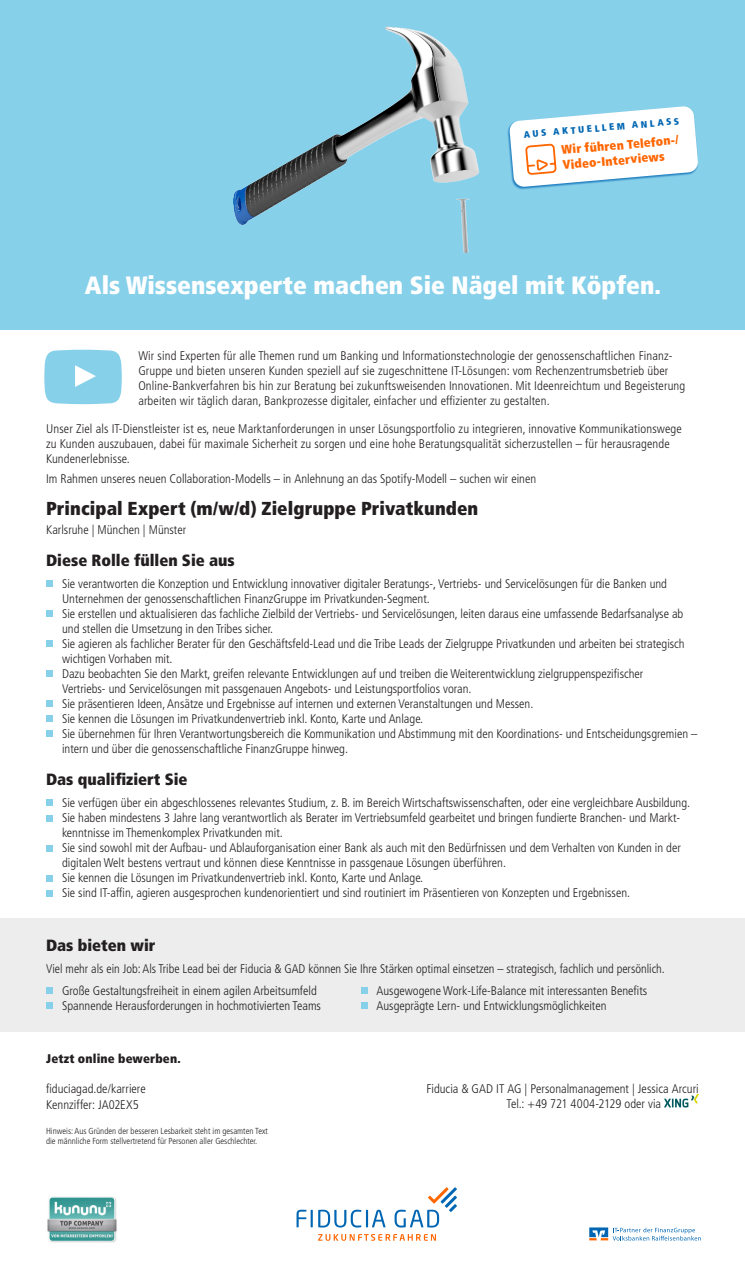
<style>
.page{position:relative;width:745px;height:1273px;background:#fff}
.page>*{position:absolute;margin:0;border:0;box-sizing:border-box;transform-origin:0 0}
.t1{font:900 condensed 25px "Frutiger LT Std";color:#fff}
.t2{font:900 condensed 18.75px "Frutiger LT Std";letter-spacing:.005em;color:#231f20}
.t3{font:900 condensed 16.25px "Frutiger LT Std";color:#231f20}
.t4{font:300 condensed 12.5px/15px "Frutiger LT Std";color:#231f20}
.t5{font:900 condensed 12.5px/15px "Frutiger LT Std";color:#f60}
.t6{font:900 condensed 12.5px "Frutiger LT Std";letter-spacing:.01em;color:#231f20}
.t7{font:900 condensed 9.38px "Frutiger LT Std";color:#0066b3}
.t8{font:300 condensed 8.75px/10px "Frutiger LT Std";color:#231f20}
</style>
<div class="page">
<div style="left:0;top:0;width:744px;height:330px;background:#87d0ea"></div>
<img style="left:233px;top:26px;width:247px;height:227px">
<div style="left:0;top:918px;width:744px;height:113px;background:#ededed"></div>
<svg style="left:296px;top:1187px;width:160px;height:40px"></svg>
<svg style="left:318px;top:1234px;width:117px;height:6px"></svg>
<svg style="left:589px;top:1227px;width:111px;height:13px"></svg>
<img style="left:47px;top:1196px;width:70px;height:47px">
<svg style="left:44px;top:349px;width:78px;height:55px;background:#95d5ec"></svg>
<div style="left:506px;top:106px;width:191px;height:84px;background:#0066b3;opacity:.75"></div>
<svg style="left:509px;top:106px;width:189px;height:81px"></svg>
<svg style="left:664px;top:1094px;width:34px;height:13px"></svg>
<div style="left:46px;top:580px;width:7px;height:7px;background:#87d0ea"></div>
<div style="left:46px;top:610px;width:7px;height:7px;background:#87d0ea"></div>
<div style="left:46px;top:640px;width:7px;height:7px;background:#87d0ea"></div>
<div style="left:46px;top:670px;width:7px;height:7px;background:#87d0ea"></div>
<div style="left:46px;top:700px;width:7px;height:7px;background:#87d0ea"></div>
<div style="left:46px;top:715px;width:7px;height:7px;background:#87d0ea"></div>
<div style="left:46px;top:730px;width:7px;height:7px;background:#87d0ea"></div>
<div style="left:46px;top:799px;width:7px;height:7px;background:#87d0ea"></div>
<div style="left:46px;top:814px;width:7px;height:7px;background:#87d0ea"></div>
<div style="left:46px;top:844px;width:7px;height:7px;background:#87d0ea"></div>
<div style="left:46px;top:874px;width:7px;height:7px;background:#87d0ea"></div>
<div style="left:46px;top:889px;width:7px;height:7px;background:#87d0ea"></div>
<div style="left:46px;top:987px;width:7px;height:6px;background:#87d0ea"></div>
<div style="left:361px;top:987px;width:7px;height:6px;background:#87d0ea"></div>
<div style="left:46px;top:1002px;width:7px;height:6px;background:#87d0ea"></div>
<div style="left:361px;top:1002px;width:7px;height:6px;background:#87d0ea"></div>
<p class="t7" style="left:523px;top:129px;width:157px;rotate:-5deg">AUS AKTUELLEM ANLASS</p>
<p class="t5" style="left:560px;top:142px;width:119px;rotate:-5deg">Wir führen Telefon-/<br>Video-Interviews</p>
<h1 class="t1" style="left:85px;top:270px;width:577px">Als Wissensexperte machen Sie Nägel mit Köpfen.</h1>
<p class="t4" style="left:138px;top:349px;width:548px">Wir sind Experten für alle Themen rund um Banking und Informationstechnologie der genossenschaftlichen Finanz-Gruppe und bieten unseren Kunden speziell auf sie zugeschnittene IT-Lösungen: vom Rechenzentrumsbetrieb über Online-Bankverfahren bis hin zur Beratung bei zukunftsweisenden Innovationen. Mit Ideenreichtum und Begeisterung arbeiten wir täglich daran, Bankprozesse digitaler, einfacher und effizienter zu gestalten.</p>
<p class="t4" style="left:46px;top:421px;width:636px">Unser Ziel als IT-Dienstleister ist es, neue Marktanforderungen in unser Lösungsportfolio zu integrieren, innovative Kommunikationswege zu Kunden auszubauen, dabei für maximale Sicherheit zu sorgen und eine hohe Beratungsqualität sicherzustellen – für herausragende<br>Kundenerlebnisse.</p>
<p class="t4" style="left:46px;top:471px;width:491px">Im Rahmen unseres neuen Collaboration-Modells – in Anlehnung an das Spotify-Modell – suchen wir einen</p>
<h2 class="t2" style="left:46px;top:497px;width:433px">Principal Expert (m/w/d) Zielgruppe Privatkunden</h2>
<p class="t4" style="left:46px;top:522px;width:141px">Karlsruhe | München | Münster</p>
<h3 class="t3" style="left:46px;top:550px;width:190px">Diese Rolle füllen Sie aus</h3>
<p class="t4" style="left:62px;top:576px;width:636px">Sie verantworten die Konzeption und Entwicklung innovativer digitaler Beratungs-, Vertriebs- und Servicelösungen für die Banken und Unternehmen der genossenschaftlichen FinanzGruppe im Privatkunden-Segment.<br>Sie erstellen und aktualisieren das fachliche Zielbild der Vertriebs- und Servicelösungen, leiten daraus eine umfassende Bedarfsanalyse ab und stellen die Umsetzung in den Tribes sicher.<br>Sie agieren als fachlicher Berater für den Geschäftsfeld-Lead und die Tribe Leads der Zielgruppe Privatkunden und arbeiten bei strategisch wichtigen Vorhaben mit.<br>Dazu beobachten Sie den Markt, greifen relevante Entwicklungen auf und treiben die Weiterentwicklung zielgruppenspezifischer<br>Vertriebs- und Servicelösungen mit passgenauen Angebots- und Leistungsportfolios voran.<br>Sie präsentieren Ideen, Ansätze und Ergebnisse auf internen und externen Veranstaltungen und Messen.<br>Sie kennen die Lösungen im Privatkundenvertrieb inkl. Konto, Karte und Anlage.<br>Sie übernehmen für Ihren Verantwortungsbereich die Kommunikation und Abstimmung mit den Koordinations- und Entscheidungsgremien – intern und über die genossenschaftliche FinanzGruppe hinweg.</p>
<h3 class="t3" style="left:46px;top:769px;width:143px">Das qualifiziert Sie</h3>
<p class="t4" style="left:62px;top:795px;width:629px">Sie verfügen über ein abgeschlossenes relevantes Studium, z. B. im Bereich Wirtschaftswissenschaften, oder eine vergleichbare Ausbildung.<br>Sie haben mindestens 3 Jahre lang verantwortlich als Berater im Vertriebsumfeld gearbeitet und bringen fundierte Branchen- und Markt&shy;kenntnisse im Themenkomplex Privatkunden mit.<br>Sie sind sowohl mit der Aufbau- und Ablauforganisation einer Bank als auch mit den Bedürfnissen und dem Verhalten von Kunden in der digitalen Welt bestens vertraut und können diese Kenntnisse in passgenaue Lösungen überführen.<br>Sie kennen die Lösungen im Privatkundenvertrieb inkl. Konto, Karte und Anlage.<br>Sie sind IT-affin, agieren ausgesprochen kundenorientiert und sind routiniert im Präsentieren von Konzepten und Ergebnissen.</p>
<h3 class="t3" style="left:46px;top:934px;width:111px">Das bieten wir</h3>
<p class="t4" style="left:62px;top:957px;width:604px;line-height:22.1px;text-indent:-16px">Viel mehr als ein Job: Als Tribe Lead bei der Fiducia &amp; GAD können Sie Ihre Stärken optimal einsetzen – strategisch, fachlich und persönlich.<br>Große Gestaltungsfreiheit in einem agilen Arbeitsumfeld</p>
<p class="t4" style="left:376px;top:983px;width:272px">Ausgewogene Work-Life-Balance mit interessanten Benefits</p>
<p class="t4" style="left:62px;top:998px;width:260px">Spannende Herausforderungen in hochmotivierten Teams</p>
<p class="t4" style="left:376px;top:998px;width:231px">Ausgeprägte Lern- und Entwicklungsmöglichkeiten</p>
<p class="t6" style="left:46px;top:1051px;width:136px">Jetzt online bewerben.</p>
<p class="t4" style="left:46px;top:1081px;width:101px">fiduciagad.de/karriere<br>Kennziffer: JA02EX5</p>
<p class="t8" style="left:46px;top:1125px;width:223px">Hinweis: Aus Gründen der besseren Lesbarkeit steht im gesamten Text die männliche Form stellvertretend für Personen aller Geschlechter.</p>
<p class="t4" style="left:506px;top:1080px;width:194px;text-indent:-80px">Fiducia &amp; GAD IT AG | Personalmanagement | Jessica Arcuri<br>Tel.: +49 721 4004-2129 oder via</p>
</div>
